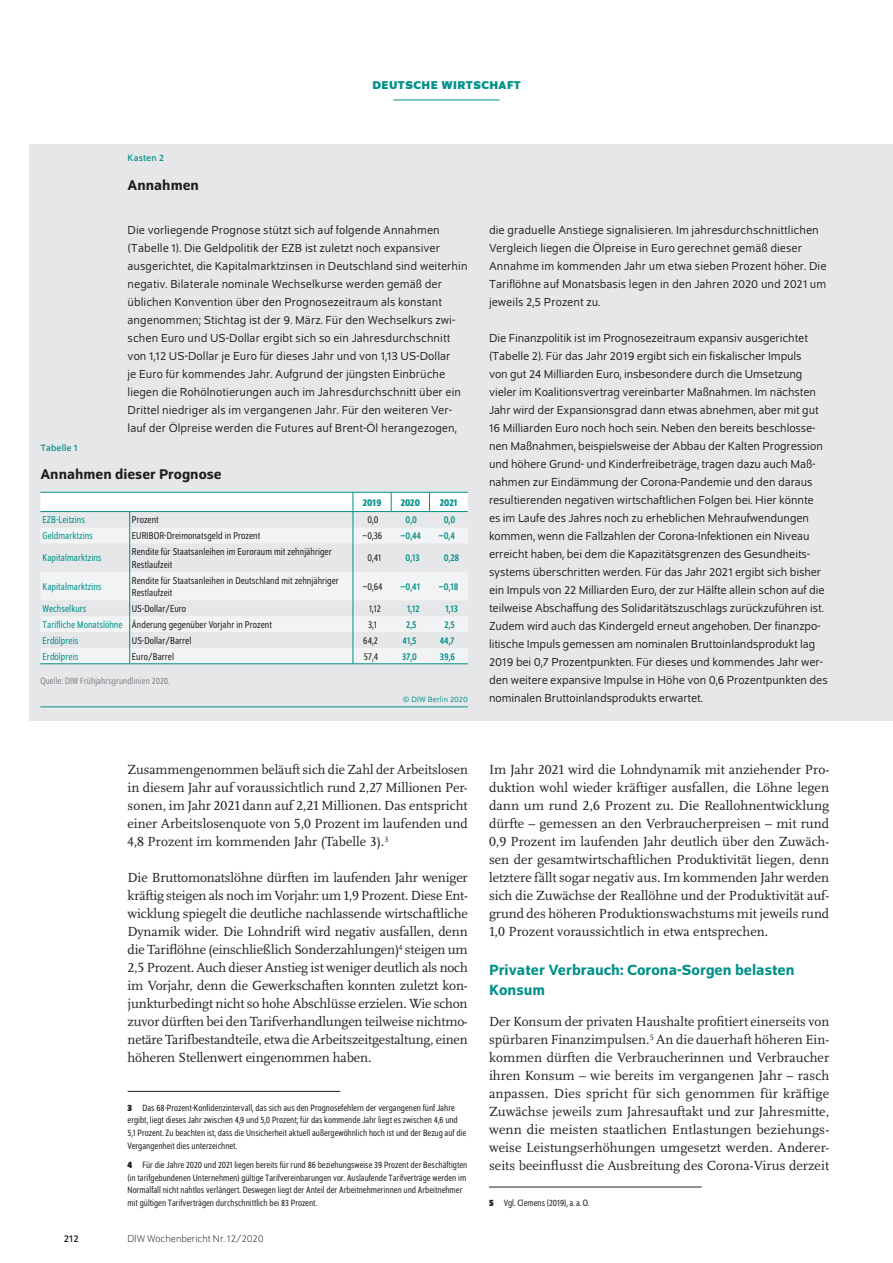
<style>
.page{position:relative;width:893px;height:1263px;background:#fff}
.page>*{position:absolute;margin:0;border:0;box-sizing:border-box;transform-origin:0 0}
.t1{font:500 15.75px/19.5px "Schumpeter";color:#009188}
.t2{font:500 15px "Schumpeter";color:#231f20}
.t3{font:13.8px/18px "Scala Pro";color:#231f20;text-align:justify}
.t4{font:12.3px/18px "Schumpeter Blond";letter-spacing:-.005em;color:#231f20}
.t5{font:700 12px "Schumpeter";color:#009188}
.t6{font:semi-condensed 10.5px/12.6px "Schumpeter Blond";letter-spacing:.005em;color:#231f20}
.t7{font:semi-condensed 10.5px "Schumpeter Blond";letter-spacing:.005em;color:#009188}
.t8{font:semi-condensed 10.5px "Schumpeter";letter-spacing:.005em;color:#009188}
.t9{font:300 10.5px "Schumpeter";color:#231f20}
.t10{font:500 semi-condensed 10.5px "Schumpeter";color:#009188}
.t11{font:10.5px "Schumpeter";color:#231f20}
.t12{font:semi-condensed 9.75px/12.8px "Schumpeter Blond";color:#231f20}
.t13{font:semi-condensed 9.75px "Schumpeter Blond";letter-spacing:.01em;color:#808285}
.t14{font:9.75px "Schumpeter";letter-spacing:.01em;color:#009188}
.t15{font:8.25px "Schumpeter Blond";letter-spacing:.01em;color:#009188}
.s1{color:#009188}
.s2{font-family:"Schumpeter";font-weight:700}
</style>
<div class="page">
<hr style="left:393px;top:100px;width:107px;height:1px;background:#009188">
<hr style="left:489px;top:1186px;width:213px;height:1px;background:#231f20">
<hr style="left:128px;top:1091px;width:212px;height:1px;background:#231f20">
<div style="left:30px;top:144px;width:863px;height:576px;background:#e6e7e9"></div>
<svg style="left:40px;top:492px;width:428px;height:172px"></svg>
<hr style="left:130px;top:663px;width:223px;height:1px;background:#009188">
<hr style="left:353px;top:663px;width:38px;height:1px;background:#009188">
<hr style="left:391px;top:663px;width:38px;height:1px;background:#009188">
<hr style="left:429px;top:663px;width:39px;height:1px;background:#009188">
<hr style="left:40px;top:706px;width:428px;height:1px;background:#009188">
<p class="t5" style="left:372px;top:79px;width:18px">DEUTSCHE</p>
<p class="t5" style="left:441px;top:79px;width:21px">WIRTSCHAFT</p>
<p class="t14" style="left:128px;top:154px;width:38px">Kasten 2</p>
<p class="t2" style="left:128px;top:177px;width:73px">Annahmen</p>
<p class="t4" style="left:128px;top:221px;width:342px">Die vorliegende Prognose stützt sich auf folgende Annahmen (Tabelle 1). Die Geldpolitik der EZB ist zuletzt noch expansiver ausgerichtet, die Kapitalmarktzinsen in Deutschland sind weiterhin negativ. Bilaterale nominale Wechselkurse werden gemäß der üblichen Konvention über den Prognosezeitraum als konstant angenommen; Stichtag ist der 9. März. Für den Wechselkurs zwi&shy;schen Euro und US-Dollar ergibt sich so ein Jahresdurchschnitt von 1,12 US-Dollar je Euro für dieses Jahr und von 1,13 US-Dollar<br>je Euro für kommendes Jahr. Aufgrund der jüngsten Einbrüche liegen die Rohölnotierungen auch im Jahresdurchschnitt über ein Drittel niedriger als im vergangenen Jahr. Für den weiteren Ver&shy;lauf der Ölpreise werden die Futures auf Brent-Öl herangezogen,</p>
<p class="t4" style="left:489px;top:221px;width:339px">die graduelle Anstiege signalisieren. Im jahresdurchschnittlichen Vergleich liegen die Ölpreise in Euro gerechnet gemäß dieser Annahme im kommenden Jahr um etwa sieben Prozent höher. Die Tariflöhne auf Monatsbasis legen in den Jahren 2020 und 2021 um jeweils 2,5 Prozent zu.</p>
<p class="t4" style="left:489px;top:329px;width:340px">Die Finanzpolitik ist im Prognosezeitraum expansiv ausgerichtet (Tabelle 2). Für das Jahr 2019 ergibt sich ein fiskalischer Impuls<br>von gut 24 Milliarden Euro, insbesondere durch die Umsetzung vieler im Koalitionsvertrag vereinbarter Maßnahmen. Im nächsten Jahr wird der Expansionsgrad dann etwas abnehmen, aber mit gut 16 Milliarden Euro noch hoch sein. Neben den bereits beschlosse&shy;nen Maßnahmen, beispielsweise der Abbau der Kalten Progression und höhere Grund- und Kinderfreibeträge, tragen dazu auch Maß&shy;nahmen zur Eindämmung der Corona-Pandemie und den daraus resultierenden negativen wirtschaftlichen Folgen bei. Hier könnte es im Laufe des Jahres noch zu erheblichen Mehraufwendungen kommen, wenn die Fallzahlen der Corona-Infektionen ein Niveau erreicht haben, bei dem die Kapazitätsgrenzen des Gesundheits&shy;systems überschritten werden. Für das Jahr 2021 ergibt sich bisher ein Impuls von 22 Milliarden Euro, der zur Hälfte allein schon auf die teilweise Abschaffung des Solidaritätszuschlags zurückzuführen ist.<br>Zudem wird auch das Kindergeld erneut angehoben. Der finanzpo&shy;litische Impuls gemessen am nominalen Bruttoinlandsprodukt lag 2019 bei 0,7 Prozentpunkten. Für dieses und kommendes Jahr wer&shy;den weitere expansive Impulse in Höhe von 0,6 Prozentpunkten des nominalen Bruttoinlandsprodukts erwartet.</p>
<p class="t14" style="left:40px;top:443px;width:39px">Tabelle 1</p>
<p class="t2" style="left:40px;top:467px;width:183px">Annahmen dieser Prognose</p>
<p class="t10" style="left:363px;top:497px;width:20px">2019</p>
<p class="t10" style="left:401px;top:497px;width:21px">2020</p>
<p class="t10" style="left:440px;top:497px;width:19px">2021</p>
<p class="t7" style="left:43px;top:515px;width:44px">EZB-Leitzins</p>
<p class="t6" style="left:132px;top:514px;width:29px">Prozent</p>
<p class="t6" style="left:367px;top:514px;width:12px">0,0</p>
<p class="t8" style="left:405px;top:515px;width:13px">0,0</p>
<p class="t8" style="left:444px;top:515px;width:13px">0,0</p>
<p class="t7" style="left:43px;top:531px;width:52px">Geldmarktzins</p>
<p class="t6" style="left:132px;top:530px;width:130px">EURIBOR-Dreimonatsgeld in Prozent</p>
<p class="t6" style="left:362px;top:530px;width:22px">−0,36</p>
<p class="t8" style="left:400px;top:531px;width:22px">−0,44</p>
<p class="t8" style="left:438px;top:531px;width:18px">−0,4</p>
<p class="t7" style="left:43px;top:553px;width:61px">Kapitalmarktzins</p>
<p class="t6" style="left:132px;top:546px;width:201px">Rendite für Staatsanleihen im Euroraum mit zehnjähriger<br>Restlaufzeit</p>
<p class="t6" style="left:367px;top:552px;width:15px">0,41</p>
<p class="t8" style="left:405px;top:553px;width:16px">0,13</p>
<p class="t8" style="left:444px;top:553px;width:17px">0,28</p>
<p class="t7" style="left:43px;top:581px;width:61px">Kapitalmarktzins</p>
<p class="t6" style="left:132px;top:574px;width:209px">Rendite für Staatsanleihen in Deutschland mit zehnjähriger<br>Restlaufzeit</p>
<p class="t6" style="left:363px;top:580px;width:21px">–0,64</p>
<p class="t8" style="left:401px;top:581px;width:21px">–0,41</p>
<p class="t8" style="left:438px;top:581px;width:22px">−0,18</p>
<p class="t7" style="left:43px;top:603px;width:46px">Wechselkurs</p>
<p class="t6" style="left:132px;top:603px;width:56px">US-Dollar/Euro</p>
<p class="t6" style="left:369px;top:603px;width:13px">1,12</p>
<p class="t8" style="left:407px;top:603px;width:14px">1,12</p>
<p class="t8" style="left:445px;top:603px;width:14px">1,13</p>
<p class="t6" style="left:43px;top:618px;width:231px"><span class="s1">Tarifliche Monatslöhne</span> Änderung gegenüber Vorjahr in Prozent</p>
<p class="t6" style="left:368px;top:618px;width:10px">3,1</p>
<p class="t8" style="left:406px;top:619px;width:12px">2,5</p>
<p class="t8" style="left:444px;top:619px;width:12px">2,5</p>
<p class="t7" style="left:43px;top:635px;width:37px">Erdölpreis</p>
<p class="t6" style="left:132px;top:634px;width:61px">US-Dollar/Barrel</p>
<p class="t6" style="left:363px;top:634px;width:16px">64,2</p>
<p class="t8" style="left:402px;top:635px;width:15px">41,5</p>
<p class="t8" style="left:440px;top:635px;width:16px">44,7</p>
<p class="t7" style="left:43px;top:651px;width:37px">Erdölpreis</p>
<p class="t6" style="left:132px;top:650px;width:44px">Euro/Barrel</p>
<p class="t6" style="left:364px;top:650px;width:16px">57,4</p>
<p class="t8" style="left:402px;top:651px;width:16px">37,0</p>
<p class="t8" style="left:440px;top:651px;width:17px">39,6</p>
<p class="t13" style="left:40px;top:677px;width:131px">Quelle: DIW Frühjahrsgrundlinien 2020.</p>
<p class="t15" style="left:403px;top:696px;width:66px">© DIW Berlin 2020</p>
<p class="t3" style="left:128px;top:760px;width:342px">Zusammengenommen beläuft sich die Zahl der Arbeitslosen in diesem Jahr auf voraussichtlich rund 2,27 Millionen Per&shy;sonen, im Jahr 2021 dann auf 2,21 Millionen. Das entspricht einer Arbeitslosenquote von 5,0 Prozent im laufenden und 4,8 Prozent im kommenden Jahr (Tabelle 3).<sup>3</sup></p>
<p class="t3" style="left:128px;top:868px;width:342px">Die Bruttomonatslöhne dürften im laufenden Jahr weniger kräftig steigen als noch im Vorjahr: um 1,9 Prozent. Diese Ent&shy;wicklung spiegelt die deutliche nachlassende wirtschaftliche Dynamik wider. Die Lohndrift wird negativ ausfallen, denn die Tariflöhne (einschließlich Sonderzahlungen)<sup>4</sup> steigen um 2,5 Prozent. Auch dieser Anstieg ist weniger deutlich als noch im Vorjahr, denn die Gewerkschaften konnten zuletzt kon&shy;junkturbedingt nicht so hohe Abschlüsse erzielen. Wie schon zuvor dürften bei den Tarifverhandlungen teilweise nichtmo&shy;netäre Tarifbestandteile, etwa die Arbeitszeitgestaltung, einen höheren Stellenwert eingenommen haben.</p>
<p class="t12" style="left:128px;top:1101px;width:340px"><span class="s2">3</span> Das 68-Prozent-Konfidenzintervall, das sich aus den Prognosefehlern der vergangenen fünf Jahre ergibt, liegt dieses Jahr zwischen 4,9 und 5,0 Prozent; für das kommende Jahr liegt es zwischen 4,6 und 5,1 Prozent. Zu beachten ist, dass die Unsicherheit aktuell außergewöhnlich hoch ist und der Bezug auf die Vergangenheit dies unterzeichnet.</p>
<p class="t12" style="left:128px;top:1159px;width:341px"><span class="s2">4</span> Für die Jahre 2020 und 2021 liegen bereits für rund 86 beziehungsweise 39 Prozent der Beschäftigten (in tarifgebundenen Unternehmen) gültige Tarifvereinbarungen vor. Auslaufende Tarifverträge werden im Normalfall nicht nahtlos verlängert. Deswegen liegt der Anteil der Arbeitnehmerinnen und Arbeitnehmer mit gültigen Tarifverträgen durchschnittlich bei 83 Prozent.</p>
<p class="t11" style="left:64px;top:1233px;width:16px">212</p>
<p class="t9" style="left:128px;top:1234px;width:138px">DIW Wochenbericht Nr. 12/2020</p>
<p class="t3" style="left:489px;top:760px;width:342px">Im Jahr 2021 wird die Lohndynamik mit anziehender Pro&shy;duktion wohl wieder kräftiger ausfallen, die Löhne legen dann um rund 2,6 Prozent zu. Die Reallohnentwicklung dürfte – gemessen an den Verbraucherpreisen – mit rund 0,9 Prozent im laufenden Jahr deutlich über den Zuwäch&shy;sen der gesamtwirtschaftlichen Produktivität liegen, denn letztere fällt sogar negativ aus. Im kommenden Jahr werden sich die Zuwächse der Reallöhne und der Produktivität auf&shy;grund des höheren Produktionswachstums mit jeweils rund 1,0 Prozent voraussichtlich in etwa entsprechen.</p>
<p class="t1" style="left:489px;top:960px;width:307px">Privater Verbrauch: Corona-Sorgen belasten<br>Konsum</p>
<p class="t3" style="left:489px;top:1012px;width:342px">Der Konsum der privaten Haushalte profitiert einerseits von spürbaren Finanzimpulsen.<sup>5</sup> An die dauerhaft höheren Ein&shy;kommen dürften die Verbraucherinnen und Verbraucher ihren Konsum – wie bereits im vergangenen Jahr – rasch anpassen. Dies spricht für sich genommen für kräftige Zuwächse jeweils zum Jahresauftakt und zur Jahresmitte, wenn die meisten staatlichen Entlastungen beziehungs&shy;weise Leistungserhöhungen umgesetzt werden. Anderer&shy;seits beeinflusst die Ausbreitung des Corona-Virus derzeit</p>
<p class="t12" style="left:489px;top:1197px;width:102px"><span class="s2">5</span> Vgl. Clemens (2019), a.a.O.</p>
</div>
